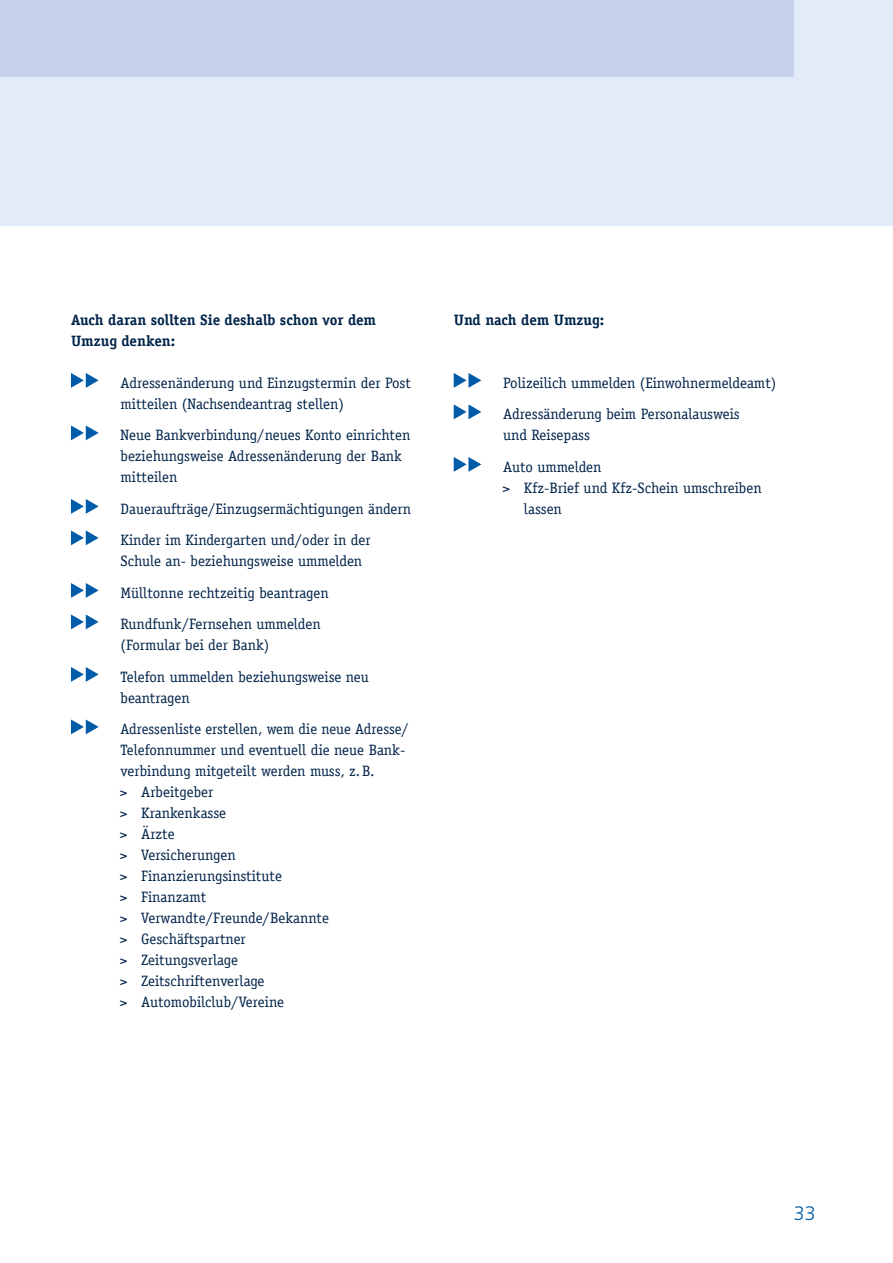
<style>
.page{position:relative;width:893px;height:1263px;background:#fff}
.page>*{position:absolute;margin:0;border:0;box-sizing:border-box;transform-origin:0 0}
.t1{font:300 19.5px "Frutiger";color:#005ba9}
.t2{font:15px/21px "Officina Serif LT";color:#002349}
.t3{font:700 15px/21px "Officina Serif LT";color:#002349}
</style>
<div class="page">
<div style="left:0;top:0;width:893px;height:225px;background:#e2ebf8"></div>
<div style="left:0;top:0;width:794px;height:77px;background:#c7d1ec"></div>
<svg style="left:71px;top:373px;width:28px;height:15px"></svg>
<svg style="left:71px;top:425px;width:28px;height:15px"></svg>
<svg style="left:71px;top:499px;width:28px;height:15px"></svg>
<svg style="left:71px;top:530px;width:28px;height:15px"></svg>
<svg style="left:71px;top:583px;width:28px;height:15px"></svg>
<svg style="left:71px;top:614px;width:28px;height:15px"></svg>
<svg style="left:71px;top:667px;width:28px;height:15px"></svg>
<svg style="left:71px;top:719px;width:28px;height:15px"></svg>
<svg style="left:454px;top:373px;width:27px;height:15px"></svg>
<svg style="left:454px;top:404px;width:27px;height:15px"></svg>
<svg style="left:454px;top:457px;width:27px;height:15px"></svg>
<p class="t3" style="left:71px;top:309px;width:307px">Auch daran sollten Sie deshalb schon vor dem<br>Umzug denken:</p>
<p class="t2" style="left:121px;top:372px;width:292px">Adressenänderung und Einzugstermin der Post mitteilen (Nachsendeantrag stellen)</p>
<p class="t2" style="left:121px;top:425px;width:291px">Neue Bankverbindung/neues Konto einrichten beziehungsweise Adressenänderung der Bank mitteilen</p>
<p class="t2" style="left:121px;top:493px;width:292px;line-height:31.5px">Daueraufträge/Einzugsermächtigungen ändern<br>Kinder im Kindergarten und/oder in der</p>
<p class="t2" style="left:121px;top:545px;width:243px;line-height:31.5px">Schule an- beziehungsweise ummelden<br>Mülltonne rechtzeitig beantragen<br>Rundfunk/Fernsehen ummelden</p>
<p class="t2" style="left:121px;top:629px;width:250px;line-height:31.5px">(Formular bei der Bank)<br>Telefon ummelden beziehungsweise neu</p>
<p class="t2" style="left:121px;top:682px;width:290px;line-height:31.5px">beantragen<br>Adressenliste erstellen, wem die neue Adresse/</p>
<p class="t2" style="left:120px;top:740px;width:287px">Telefonnummer und eventuell die neue Bank&shy;verbindung mitgeteilt werden muss, z. B.<br>&gt; Arbeitgeber<br>&gt; Krankenkasse<br>&gt; Ärzte<br>&gt; Versicherungen<br>&gt; Finanzierungsinstitute<br>&gt; Finanzamt<br>&gt; Verwandte/Freunde/Bekannte<br>&gt; Geschäftspartner<br>&gt; Zeitungsverlage<br>&gt; Zeitschriftenverlage<br>&gt; Automobilclub/Vereine</p>
<p class="t3" style="left:454px;top:309px;width:152px">Und nach dem Umzug:</p>
<p class="t2" style="left:503px;top:367px;width:275px;line-height:31.5px">Polizeilich ummelden (Einwohnermeldeamt)<br>Adressänderung beim Personalausweis</p>
<p class="t2" style="left:503px;top:419px;width:100px;line-height:31.5px">und Reisepass<br>Auto ummelden</p>
<p class="t2" style="left:524px;top:477px;width:239px;text-indent:-21px">&gt; Kfz-Brief und Kfz-Schein umschreiben lassen</p>
<h1 class="t1" style="left:794px;top:1202px;width:23px">33</h1>
</div>
